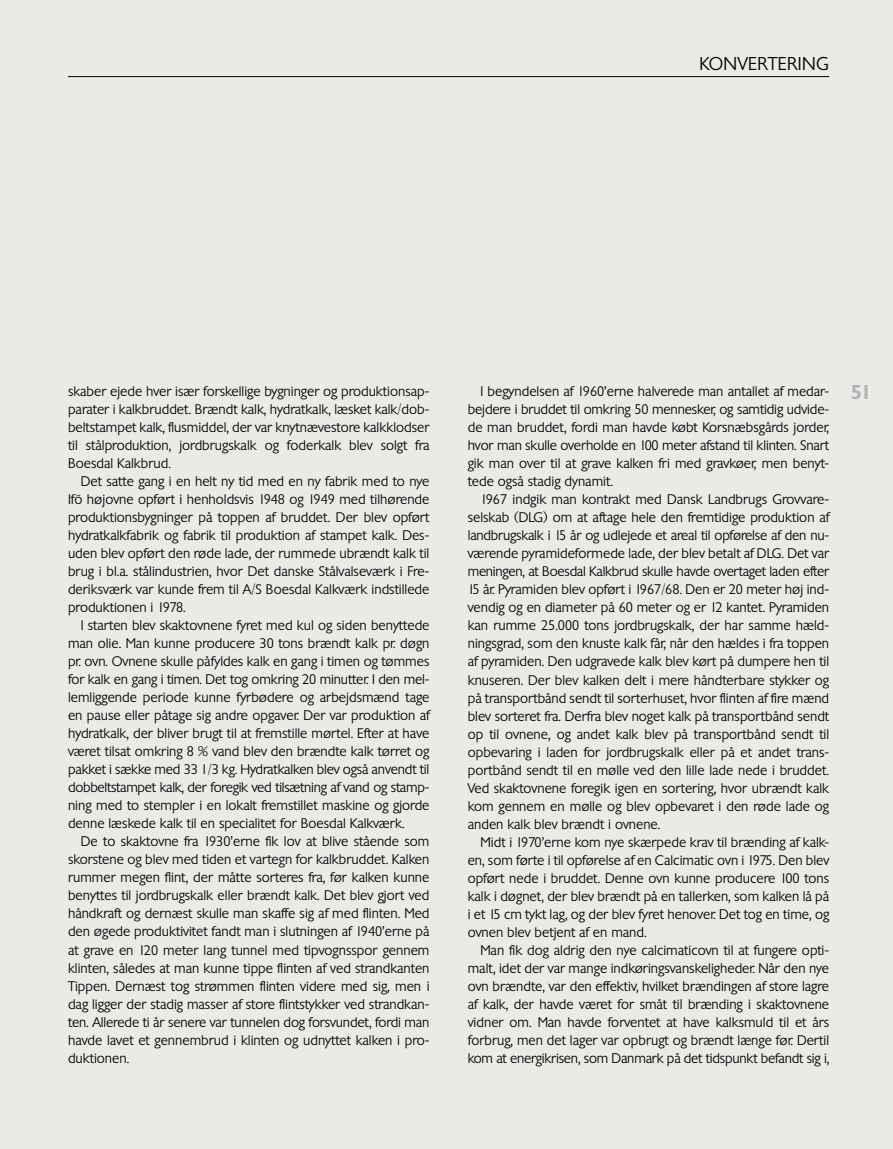
<style>
.page{position:relative;width:893px;height:1149px;background:#fff}
.page>*{position:absolute;margin:0;border:0;box-sizing:border-box;transform-origin:0 0}
.t1{font:300 18px "Chantilly";letter-spacing:.025em;color:#000}
.t2{font:300 13.5px/18px "Chantilly";color:#000;text-align:justify}
.t3{font:300 13.5px "Chantilly";letter-spacing:-.02em;color:#000}
.s1{font-weight:600;font-size:19.5px;color:#b1b3b4}
</style>
<div class="page">
<div style="left:0;top:0;width:893px;height:1148px;background:#eceae7"></div>
<hr style="left:68px;top:76px;width:761px;height:1px;background:#000">
<h1 class="t1" style="left:699px;top:52px;width:131px">KONVERTERING</h1>
<p class="t2" style="left:68px;top:382px;width:363px">skaber ejede hver især forskellige bygninger og produktionsap&shy;parater i kalkbruddet. Brændt kalk, hydratkalk, læsket kalk/dob&shy;beltstampet kalk, flusmiddel, der var knytnævestore kalkklodser til stålproduktion, jordbrugskalk og foderkalk blev solgt fra Boesdal Kalkbrud.</p>
<p class="t2" style="left:68px;top:472px;width:363px;text-indent:13px">Det satte gang i en helt ny tid med en ny fabrik med to nye Ifö højovne opført i henholdsvis 1948 og 1949 med tilhørende produktionsbygninger på toppen af bruddet. Der blev opført hydratkalkfabrik og fabrik til produktion af stampet kalk. Des&shy;uden blev opført den røde lade, der rummede ubrændt kalk til brug i bl.a. stålindustrien, hvor Det danske Stålvalseværk i Fre&shy;deriksværk var kunde frem til A/S Boesdal Kalkværk indstillede produktionen i 1978.</p>
<p class="t2" style="left:68px;top:616px;width:363px;text-indent:13px">I starten blev skaktovnene fyret med kul og siden benyttede man olie. Man kunne producere 30 tons brændt kalk pr. døgn pr. ovn. Ovnene skulle påfyldes kalk en gang i timen og tømmes for kalk en gang i timen. Det tog omkring 20 minutter. I den mel&shy;lemliggende periode kunne fyrbødere og arbejdsmænd tage en pause eller påtage sig andre opgaver. Der var produktion af hydratkalk, der bliver brugt til at fremstille mørtel. Efter at have været tilsat omkring 8 % vand blev den brændte kalk tørret og pakket i sække med 33 1/3 kg. Hydratkalken blev også anvendt til dobbeltstampet kalk, der foregik ved tilsætning af vand og stamp&shy;ning med to stempler i en lokalt fremstillet maskine og gjorde denne læskede kalk til en specialitet for Boesdal Kalkværk.</p>
<p class="t2" style="left:68px;top:832px;width:363px;text-indent:13px">De to skaktovne fra 1930’erne fik lov at blive stående som skorstene og blev med tiden et vartegn for kalkbruddet. Kalken rummer megen flint, der måtte sorteres fra, før kalken kunne benyttes til jordbrugskalk eller brændt kalk. Det blev gjort ved håndkraft og dernæst skulle man skaffe sig af med flinten. Med den øgede produktivitet fandt man i slutningen af 1940’erne på at grave en 120 meter lang tunnel med tipvognsspor gennem klinten, således at man kunne tippe flinten af ved strandkanten Tippen. Dernæst tog strømmen flinten videre med sig, men i dag ligger der stadig masser af store flintstykker ved strandkan&shy;ten. Allerede ti år senere var tunnelen dog forsvundet, fordi man havde lavet et gennembrud i klinten og udnyttet kalken i pro&shy;duktionen.</p>
<p class="t2" style="left:480px;top:382px;width:393px">I begyndelsen af 1960’erne halverede man antallet af medar- <span class="s1">51</span></p>
<p class="t2" style="left:468px;top:400px;width:363px">bejdere i bruddet til omkring 50 mennesker, og samtidig udvide-</p>
<p class="t2" style="left:468px;top:418px;width:363px">de man bruddet, fordi man havde købt Korsnæbsgårds jorder,</p>
<p class="t2" style="left:468px;top:436px;width:363px">hvor man skulle overholde en 100 meter afstand til klinten. Snart</p>
<p class="t2" style="left:468px;top:454px;width:363px">gik man over til at grave kalken fri med gravkøer, men benyt-</p>
<p class="t2" style="left:468px;top:472px;width:147px">tede også stadig dynamit.</p>
<p class="t2" style="left:480px;top:490px;width:350px">1967 indgik man kontrakt med Dansk Landbrugs Grovvare-</p>
<p class="t2" style="left:468px;top:508px;width:363px">selskab (DLG) om at aftage hele den fremtidige produktion af</p>
<p class="t2" style="left:468px;top:526px;width:363px">landbrugskalk i 15 år og udlejede et areal til opførelse af den nu-</p>
<p class="t2" style="left:468px;top:544px;width:363px">værende pyramideformede lade, der blev betalt af DLG. Det var</p>
<p class="t3" style="left:468px;top:563px;width:363px">meningen, at Boesdal Kalkbrud skulle havde overtaget laden efter</p>
<p class="t2" style="left:468px;top:580px;width:363px">15 år. Pyramiden blev opført i 1967/68. Den er 20 meter høj ind-</p>
<p class="t2" style="left:468px;top:598px;width:363px">vendig og en diameter på 60 meter og er 12 kantet. Pyramiden</p>
<p class="t2" style="left:468px;top:616px;width:363px">kan rumme 25.000 tons jordbrugskalk, der har samme hæld-</p>
<p class="t2" style="left:468px;top:634px;width:363px">ningsgrad, som den knuste kalk får, når den hældes i fra toppen</p>
<p class="t2" style="left:468px;top:652px;width:363px">af pyramiden. Den udgravede kalk blev kørt på dumpere hen til</p>
<p class="t2" style="left:468px;top:670px;width:363px">knuseren. Der blev kalken delt i mere håndterbare stykker og</p>
<p class="t2" style="left:468px;top:688px;width:363px">på transportbånd sendt til sorterhuset, hvor flinten af fire mænd</p>
<p class="t2" style="left:468px;top:706px;width:363px">blev sorteret fra. Derfra blev noget kalk på transportbånd sendt</p>
<p class="t2" style="left:468px;top:724px;width:363px">op til ovnene, og andet kalk blev på transportbånd sendt til</p>
<p class="t2" style="left:468px;top:742px;width:363px">opbevaring i laden for jordbrugskalk eller på et andet trans-</p>
<p class="t2" style="left:468px;top:760px;width:363px">portbånd sendt til en mølle ved den lille lade nede i bruddet.</p>
<p class="t2" style="left:468px;top:778px;width:363px">Ved skaktovnene foregik igen en sortering, hvor ubrændt kalk</p>
<p class="t2" style="left:468px;top:796px;width:363px">kom gennem en mølle og blev opbevaret i den røde lade og</p>
<p class="t2" style="left:468px;top:814px;width:194px">anden kalk blev brændt i ovnene.</p>
<p class="t2" style="left:480px;top:832px;width:350px">Midt i 1970’erne kom nye skærpede krav til brænding af kalk-</p>
<p class="t2" style="left:468px;top:850px;width:363px">en, som førte i til opførelse af en Calcimatic ovn i 1975. Den blev</p>
<p class="t2" style="left:468px;top:868px;width:363px">opført nede i bruddet. Denne ovn kunne producere 100 tons</p>
<p class="t2" style="left:468px;top:886px;width:363px">kalk i døgnet, der blev brændt på en tallerken, som kalken lå på</p>
<p class="t2" style="left:468px;top:904px;width:363px">i et 15 cm tykt lag, og der blev fyret henover. Det tog en time, og</p>
<p class="t2" style="left:468px;top:922px;width:180px">ovnen blev betjent af en mand.</p>
<p class="t2" style="left:480px;top:940px;width:350px">Man fik dog aldrig den nye calcimaticovn til at fungere opti-</p>
<p class="t2" style="left:468px;top:958px;width:363px">malt, idet der var mange indkøringsvanskeligheder. Når den nye</p>
<p class="t2" style="left:468px;top:976px;width:363px">ovn brændte, var den effektiv, hvilket brændingen af store lagre</p>
<p class="t2" style="left:468px;top:994px;width:363px">af kalk, der havde været for småt til brænding i skaktovnene</p>
<p class="t2" style="left:468px;top:1012px;width:363px">vidner om. Man havde forventet at have kalksmuld til et års</p>
<p class="t2" style="left:468px;top:1030px;width:363px">forbrug, men det lager var opbrugt og brændt længe før. Dertil</p>
<p class="t2" style="left:468px;top:1048px;width:363px">kom at energikrisen, som Danmark på det tidspunkt befandt sig i,</p>
</div>
